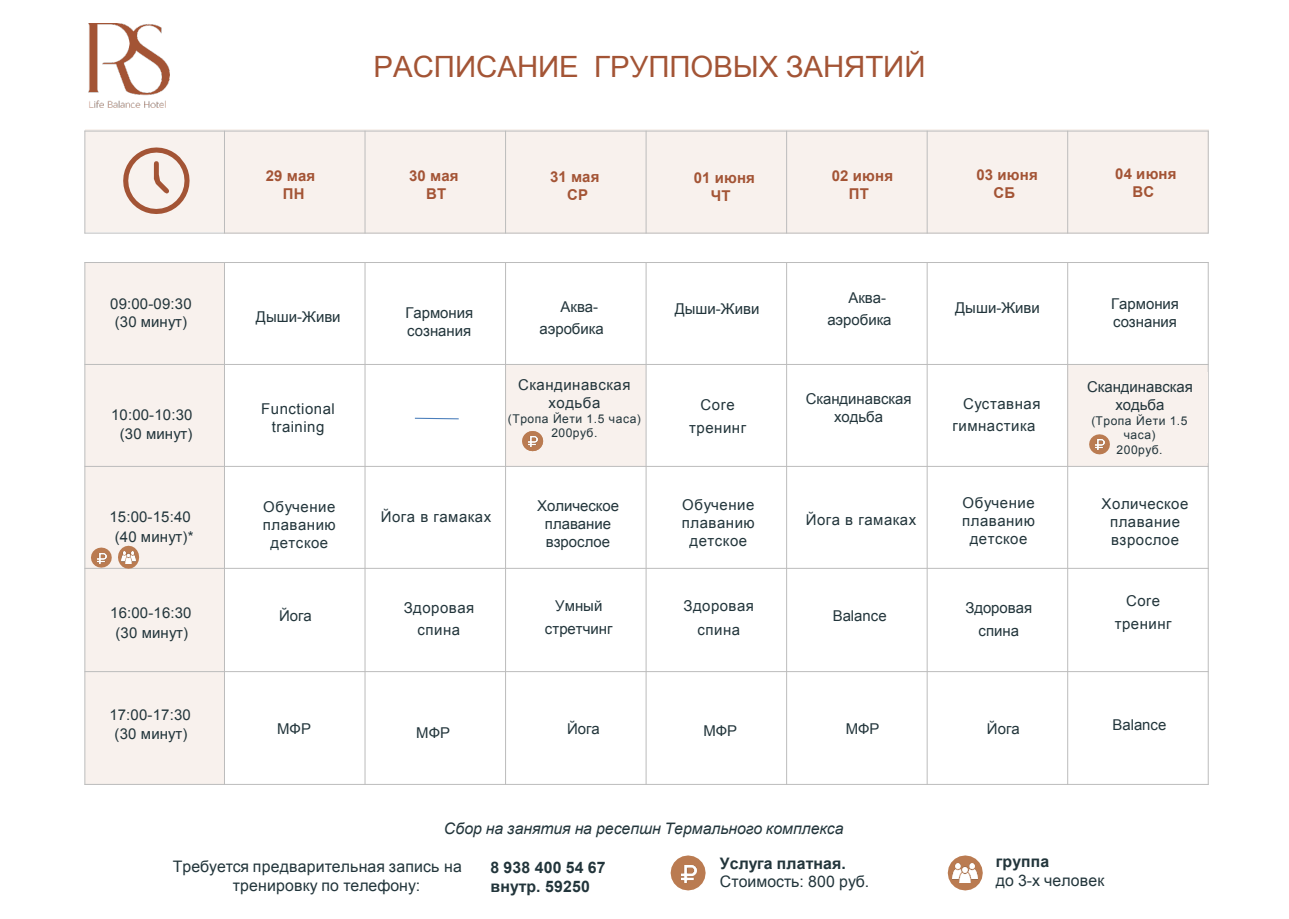
<style>
.page{position:relative;width:1289px;height:919px;background:#fff}
.page>*{position:absolute;margin:0;border:0;box-sizing:border-box;transform-origin:0 0}
.t1{font:29.4px "Arial";color:#a35435}
.t2{font:15.9px/19.2px "Arial";letter-spacing:.01em;color:#22353b}
.t3{font:700 15.9px "Arial";letter-spacing:.01em;color:#22353b}
.t4{font:italic 15.9px "Arial";color:#22353b}
.t5{font:15px/18px "Arial";letter-spacing:.01em;color:#22353b}
.t6{font:15px/18px "Arial";letter-spacing:.035em;color:#22353b;text-align:center}
.t7{font:700 15px "Arial";letter-spacing:.01em;color:#a35435}
.t8{font:12px/14.4px "Arial";letter-spacing:.04em;color:#22353b;text-align:center}
</style>
<div class="page">
<div style="left:85px;top:262px;width:139px;height:102px;background:#f8f1ed"></div>
<div style="left:85px;top:364px;width:139px;height:102px;background:#f8f1ed"></div>
<div style="left:505px;top:364px;width:141px;height:102px;background:#f8f1ed"></div>
<div style="left:1067px;top:364px;width:141px;height:102px;background:#f8f1ed"></div>
<div style="left:85px;top:466px;width:139px;height:102px;background:#f8f1ed"></div>
<div style="left:85px;top:568px;width:139px;height:103px;background:#f8f1ed"></div>
<div style="left:85px;top:671px;width:139px;height:113px;background:#f8f1ed"></div>
<hr style="left:224px;top:262px;width:1px;height:102px;background:#bcbcbc">
<hr style="left:224px;top:364px;width:1px;height:204px;background:#bcbcbc">
<hr style="left:224px;top:568px;width:1px;height:217px;background:#bcbcbc">
<hr style="left:364px;top:262px;width:1px;height:102px;background:#bcbcbc">
<hr style="left:364px;top:364px;width:1px;height:204px;background:#bcbcbc">
<hr style="left:364px;top:568px;width:1px;height:217px;background:#bcbcbc">
<hr style="left:505px;top:262px;width:1px;height:102px;background:#bcbcbc">
<hr style="left:505px;top:364px;width:1px;height:204px;background:#bcbcbc">
<hr style="left:505px;top:568px;width:1px;height:217px;background:#bcbcbc">
<hr style="left:645px;top:262px;width:1px;height:102px;background:#bcbcbc">
<hr style="left:645px;top:364px;width:1px;height:204px;background:#bcbcbc">
<hr style="left:645px;top:568px;width:1px;height:217px;background:#bcbcbc">
<hr style="left:786px;top:262px;width:1px;height:102px;background:#bcbcbc">
<hr style="left:786px;top:364px;width:1px;height:204px;background:#bcbcbc">
<hr style="left:786px;top:568px;width:1px;height:217px;background:#bcbcbc">
<hr style="left:926px;top:262px;width:1px;height:102px;background:#bcbcbc">
<hr style="left:926px;top:364px;width:1px;height:204px;background:#bcbcbc">
<hr style="left:926px;top:568px;width:1px;height:217px;background:#bcbcbc">
<hr style="left:1067px;top:262px;width:1px;height:102px;background:#bcbcbc">
<hr style="left:1067px;top:364px;width:1px;height:204px;background:#bcbcbc">
<hr style="left:1067px;top:568px;width:1px;height:217px;background:#bcbcbc">
<hr style="left:84px;top:364px;width:1124px;height:1px;background:#bcbcbc">
<hr style="left:84px;top:466px;width:1124px;height:1px;background:#bcbcbc">
<hr style="left:84px;top:568px;width:1124px;height:1px;background:#bcbcbc">
<hr style="left:84px;top:671px;width:1124px;height:1px;background:#bcbcbc">
<hr style="left:84px;top:262px;width:1px;height:523px;background:#bcbcbc">
<hr style="left:1207px;top:262px;width:1px;height:523px;background:#bcbcbc">
<hr style="left:84px;top:262px;width:1124px;height:1px;background:#bcbcbc">
<hr style="left:84px;top:784px;width:1124px;height:1px;background:#bcbcbc">
<div style="left:85px;top:130px;width:1123px;height:102px;background:#f8f2ee"></div>
<svg style="left:123px;top:147px;width:67px;height:67px"></svg>
<div style="left:224px;top:131px;width:141px;height:102px;background:#f8f1ed"></div>
<div style="left:365px;top:131px;width:140px;height:102px;background:#f8f1ed"></div>
<div style="left:505px;top:131px;width:141px;height:102px;background:#f8f1ed"></div>
<div style="left:646px;top:131px;width:140px;height:102px;background:#f8f1ed"></div>
<div style="left:786px;top:131px;width:141px;height:102px;background:#f8f1ed"></div>
<div style="left:927px;top:131px;width:140px;height:102px;background:#f8f1ed"></div>
<div style="left:1067px;top:131px;width:141px;height:102px;background:#f8f1ed"></div>
<hr style="left:224px;top:131px;width:1px;height:102px;background:#bcbcbc">
<hr style="left:364px;top:131px;width:1px;height:102px;background:#bcbcbc">
<hr style="left:505px;top:131px;width:1px;height:102px;background:#bcbcbc">
<hr style="left:645px;top:131px;width:1px;height:102px;background:#bcbcbc">
<hr style="left:786px;top:131px;width:1px;height:102px;background:#bcbcbc">
<hr style="left:926px;top:131px;width:1px;height:102px;background:#bcbcbc">
<hr style="left:1067px;top:131px;width:1px;height:102px;background:#bcbcbc">
<hr style="left:84px;top:131px;width:1px;height:102px;background:#bcbcbc">
<hr style="left:1207px;top:131px;width:1px;height:102px;background:#bcbcbc">
<hr style="left:84px;top:131px;width:1124px;height:1px;background:#bcbcbc">
<hr style="left:84px;top:233px;width:1124px;height:1px;background:#bcbcbc">
<svg style="left:947px;top:855px;width:35px;height:35px"></svg>
<img style="left:952px;top:864px;width:25px;height:18px">
<svg style="left:670px;top:855px;width:35px;height:35px"></svg>
<img style="left:681px;top:865px;width:16px;height:17px">
<img style="left:89px;top:23px;width:80px;height:85px">
<svg style="left:91px;top:547px;width:21px;height:20px"></svg>
<div style="left:1071px;top:372px;width:137px;height:91px;background:#f8f1ed"></div>
<svg style="left:118px;top:546px;width:21px;height:23px"></svg>
<img style="left:121px;top:551px;width:15px;height:12px">
<svg style="left:414px;top:417px;width:45px;height:3px"></svg>
<svg style="left:522px;top:431px;width:21px;height:20px"></svg>
<svg style="left:1089px;top:434px;width:20px;height:20px"></svg>
<p class="t7" style="left:266px;top:166px;width:51px">29 мая</p>
<p class="t7" style="left:283px;top:184px;width:23px">ПН</p>
<h1 class="t1" style="left:373px;top:47px;width:553px">РАСПИСАНИЕ ГРУППОВЫХ ЗАНЯТИЙ</h1>
<p class="t7" style="left:409px;top:165px;width:51px">30 мая</p>
<p class="t7" style="left:426px;top:183px;width:22px">ВТ</p>
<p class="t7" style="left:550px;top:167px;width:51px">31 мая</p>
<p class="t7" style="left:567px;top:185px;width:22px">СР</p>
<p class="t7" style="left:693px;top:168px;width:63px">01 июня</p>
<p class="t7" style="left:711px;top:186px;width:21px">ЧТ</p>
<p class="t7" style="left:831px;top:166px;width:63px">02 июня</p>
<p class="t7" style="left:849px;top:184px;width:22px">ПТ</p>
<p class="t7" style="left:976px;top:165px;width:63px">03 июня</p>
<p class="t7" style="left:993px;top:183px;width:23px">СБ</p>
<p class="t7" style="left:1115px;top:163px;width:63px">04 июня</p>
<p class="t7" style="left:1132px;top:181px;width:23px">ВС</p>
<p class="t5" style="left:110px;top:295px;width:83px">09:00-09:30</p>
<p class="t5" style="left:115px;top:313px;width:74px">(30 минут)</p>
<p class="t5" style="left:256px;top:308px;width:86px">Дыши-Живи</p>
<p class="t5" style="left:405px;top:304px;width:69px">Гармония сознания</p>
<p class="t5" style="left:539px;top:296px;width:66px;line-height:21.6px;text-indent:21px">Аква&shy;аэробика</p>
<p class="t5" style="left:674px;top:299px;width:86px">Дыши-Живи</p>
<p class="t5" style="left:827px;top:287px;width:66px;line-height:21.6px;text-indent:21px">Аква&shy;аэробика</p>
<p class="t5" style="left:111px;top:406px;width:83px">10:00-10:30</p>
<p class="t5" style="left:120px;top:425px;width:74px">(30 минут)</p>
<p class="t6" style="left:261px;top:400px;width:75px">Functional</p>
<p class="t6" style="left:272px;top:418px;width:54px">training</p>
<p class="t6" style="left:518px;top:376px;width:114px">Скандинавская ходьба</p>
<p class="t8" style="left:508px;top:412px;width:134px">(Тропа Йети 1.5 часа)</p>
<p class="t8" style="left:551px;top:426px;width:48px">200руб.</p>
<p class="t5" style="left:700px;top:396px;width:36px">Core</p>
<p class="t6" style="left:689px;top:419px;width:58px">тренинг</p>
<p class="t5" style="left:805px;top:390px;width:107px;text-align:center">Скандинавская ходьба</p>
<p class="t5" style="left:109px;top:508px;width:83px">15:00-15:40</p>
<p class="t5" style="left:115px;top:528px;width:80px">(40 минут)*</p>
<p class="t6" style="left:263px;top:498px;width:74px">Обучение плаванию детское</p>
<p class="t6" style="left:381px;top:508px;width:112px">Йога в гамаках</p>
<p class="t5" style="left:537px;top:497px;width:83px;text-align:center">Холическое плавание</p>
<p class="t5" style="left:546px;top:533px;width:66px">взрослое</p>
<p class="t6" style="left:682px;top:496px;width:74px;text-align:left">Обучение плаванию</p>
<p class="t6" style="left:689px;top:532px;width:59px">детское</p>
<p class="t6" style="left:805px;top:511px;width:112px">Йога в гамаках</p>
<p class="t5" style="left:110px;top:604px;width:83px">16:00-16:30</p>
<p class="t5" style="left:115px;top:623px;width:74px">(30 минут)</p>
<p class="t5" style="left:279px;top:607px;width:34px">Йога</p>
<p class="t6" style="left:404px;top:599px;width:72px">Здоровая</p>
<p class="t5" style="left:417px;top:620px;width:44px">спина</p>
<p class="t5" style="left:555px;top:596px;width:49px">Умный</p>
<p class="t5" style="left:545px;top:619px;width:69px">стретчинг</p>
<p class="t6" style="left:683px;top:597px;width:72px">Здоровая</p>
<p class="t5" style="left:697px;top:620px;width:44px">спина</p>
<p class="t5" style="left:832px;top:607px;width:55px">Balance</p>
<p class="t5" style="left:109px;top:705px;width:83px">17:00-17:30</p>
<p class="t5" style="left:115px;top:725px;width:74px">(30 минут)</p>
<p class="t5" style="left:567px;top:719px;width:34px">Йога</p>
<p class="t5" style="left:277px;top:720px;width:35px">МФР</p>
<p class="t5" style="left:703px;top:722px;width:35px">МФР</p>
<p class="t5" style="left:416px;top:723px;width:35px">МФР</p>
<p class="t5" style="left:845px;top:719px;width:35px">МФР</p>
<p class="t4" style="left:444px;top:818px;width:401px">Сбор на занятия на ресепшн Термального комплекса</p>
<p class="t2" style="left:233px;top:857px;width:231px;text-indent:-60px">Требуется предварительная запись на тренировку по телефону:</p>
<p class="t3" style="left:490px;top:856px;width:117px">8 938 400 54 67</p>
<p class="t3" style="left:490px;top:875px;width:101px">внутр. 59250</p>
<p class="t3" style="left:720px;top:852px;width:127px">Услуга платная.</p>
<p class="t2" style="left:720px;top:872px;width:151px">Стоимость: 800 руб.</p>
<p class="t5" style="left:955px;top:299px;width:86px">Дыши-Живи</p>
<p class="t6" style="left:952px;top:393px;width:89px;line-height:21.6px;text-align:left;text-indent:10px">Суставная гимнастика</p>
<p class="t6" style="left:962px;top:493px;width:74px">Обучение плаванию детское</p>
<p class="t5" style="left:965px;top:599px;width:68px">Здоровая</p>
<p class="t5" style="left:978px;top:622px;width:42px">спина</p>
<p class="t5" style="left:987px;top:719px;width:34px">Йога</p>
<p class="t5" style="left:1111px;top:295px;width:69px">Гармония сознания</p>
<p class="t5" style="left:1087px;top:378px;width:107px;text-align:center">Скандинавская ходьба</p>
<p class="t8" style="left:1091px;top:414px;width:97px">(Тропа Йети 1.5 часа)</p>
<p class="t8" style="left:1116px;top:442px;width:48px">200руб.</p>
<p class="t6" style="left:1101px;top:495px;width:88px">Холическое плавание</p>
<p class="t6" style="left:1111px;top:531px;width:69px">взрослое</p>
<p class="t5" style="left:1126px;top:592px;width:36px">Core</p>
<p class="t6" style="left:1114px;top:615px;width:58px">тренинг</p>
<p class="t5" style="left:1112px;top:716px;width:55px">Balance</p>
<p class="t3" style="left:995px;top:851px;width:55px">группа</p>
<p class="t2" style="left:995px;top:871px;width:110px">до 3-х человек</p>
</div>
